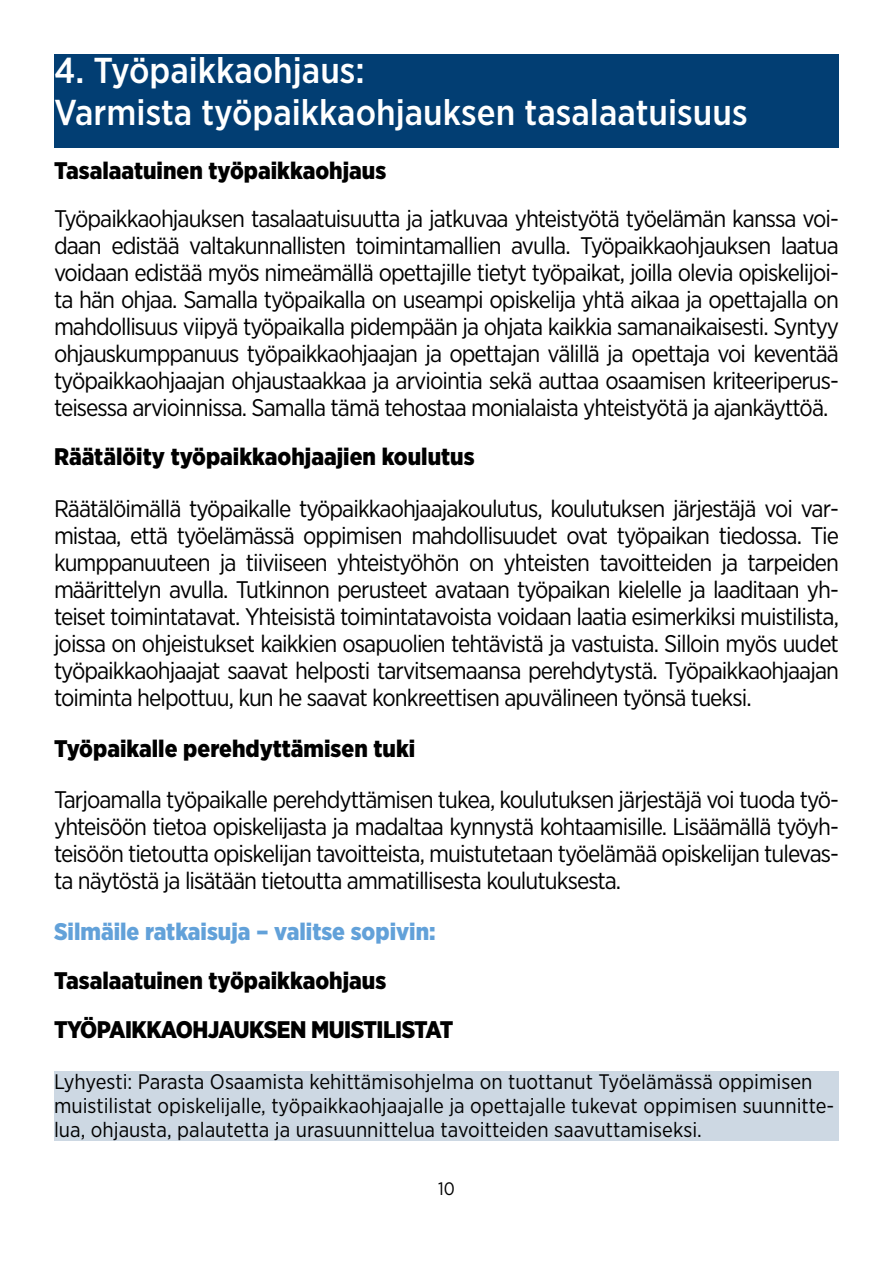
<style>
.page{position:relative;width:893px;height:1263px;background:#fff}
.page>*{position:absolute;margin:0;border:0;box-sizing:border-box;transform-origin:0 0}
.t1{font:500 36px "Gotham Narrow";color:#fff}
.t2{font:24px/27px "Gotham Narrow";letter-spacing:-.04em;color:#000;text-align:justify}
.Ratkaisu{font:900 24px "Gotham Narrow";color:#000}
.t3{font:900 24px "Gotham Narrow";color:#62a1d9}
.Ratkaisu-2{font:900 24px "Gotham Narrow";letter-spacing:-.02em;color:#000}
._1_1{font:900 24px "Gotham Narrow";color:#000}
.Lyhyesti{font:21px/24px "Gotham Narrow";color:#000}
.t4{font:18px "Gotham Narrow";color:#000}
</style>
<div class="page">
<div style="left:54px;top:54px;width:785px;height:93px;background:#023e73"></div>
<div style="left:54px;top:1072px;width:785px;height:69px;background:#cdd8e3"></div>
<p class="t1" style="left:54px;top:47px;width:312px">4. Työpaikkaohjaus:</p>
<p class="t1" style="left:54px;top:89px;width:695px">Varmista työpaikkaohjauksen tasalaatuisuus</p>
<p class="Ratkaisu" style="left:54px;top:155px;width:334px">Tasalaatuinen työpaikkaohjaus</p>
<p class="t2" style="left:54px;top:205px;width:786px">Työpaikkaohjauksen tasalaatuisuutta ja jatkuvaa yhteistyötä työelämän kanssa voi&shy;daan edistää valtakunnallisten toimintamallien avulla. Työpaikkaohjauksen laatua voidaan edistää myös nimeämällä opettajille tietyt työpaikat, joilla olevia opiskelijoi&shy;ta hän ohjaa. Samalla työpaikalla on useampi opiskelija yhtä aikaa ja opettajalla on mahdollisuus viipyä työpaikalla pidempään ja ohjata kaikkia samanaikaisesti. Syntyy ohjauskumppanuus työpaikkaohjaajan ja opettajan välillä ja opettaja voi keventää työpaikkaohjaajan ohjaustaakkaa ja arviointia sekä auttaa osaamisen kriteeriperus&shy;teisessa arvioinnissa. Samalla tämä tehostaa monialaista yhteistyötä ja ajankäyttöä.</p>
<p class="Ratkaisu" style="left:54px;top:441px;width:422px">Räätälöity työpaikkaohjaajien koulutus</p>
<p class="t2" style="left:54px;top:495px;width:786px">Räätälöimällä työpaikalle työpaikkaohjaajakoulutus, koulutuksen järjestäjä voi var&shy;mistaa, että työelämässä oppimisen mahdollisuudet ovat työpaikan tiedossa. Tie kumppanuuteen ja tiiviiseen yhteistyöhön on yhteisten tavoitteiden ja tarpeiden määrittelyn avulla. Tutkinnon perusteet avataan työpaikan kielelle ja laaditaan yh&shy;teiset toimintatavat. Yhteisistä toimintatavoista voidaan laatia esimerkiksi muistilista, joissa on ohjeistukset kaikkien osapuolien tehtävistä ja vastuista. Silloin myös uudet työpaikkaohjaajat saavat helposti tarvitsemaansa perehdytystä. Työpaikkaohjaajan toiminta helpottuu, kun he saavat konkreettisen apuvälineen työnsä tueksi.</p>
<p class="Ratkaisu" style="left:54px;top:733px;width:363px">Työpaikalle perehdyttämisen tuki</p>
<p class="t2" style="left:54px;top:786px;width:786px">Tarjoamalla työpaikalle perehdyttämisen tukea, koulutuksen järjestäjä voi tuoda työ&shy;yhteisöön tietoa opiskelijasta ja madaltaa kynnystä kohtaamisille. Lisäämällä työyh&shy;teisöön tietoutta opiskelijan tavoitteista, muistutetaan työelämää opiskelijan tulevas&shy;ta näytöstä ja lisätään tietoutta ammatillisesta koulutuksesta.</p>
<p class="t3" style="left:54px;top:916px;width:383px">Silmäile ratkaisuja – valitse sopivin:</p>
<p class="_1_1" style="left:54px;top:965px;width:334px">Tasalaatuinen työpaikkaohjaus</p>
<p class="Ratkaisu-2" style="left:54px;top:1013px;width:401px">TYÖPAIKKAOHJAUKSEN MUISTILISTAT</p>
<p class="Lyhyesti" style="left:54px;top:1069px;width:782px">Lyhyesti: Parasta Osaamista kehittämisohjelma on tuottanut Työelämässä oppimisen muistilistat opiskelijalle, työpaikkaohjaajalle ja opettajalle tukevat oppimisen suunnitte&shy;lua, ohjausta, palautetta ja urasuunnittelua tavoitteiden saavuttamiseksi.</p>
<p class="t4" style="left:438px;top:1177px;width:18px">10</p>
</div>
